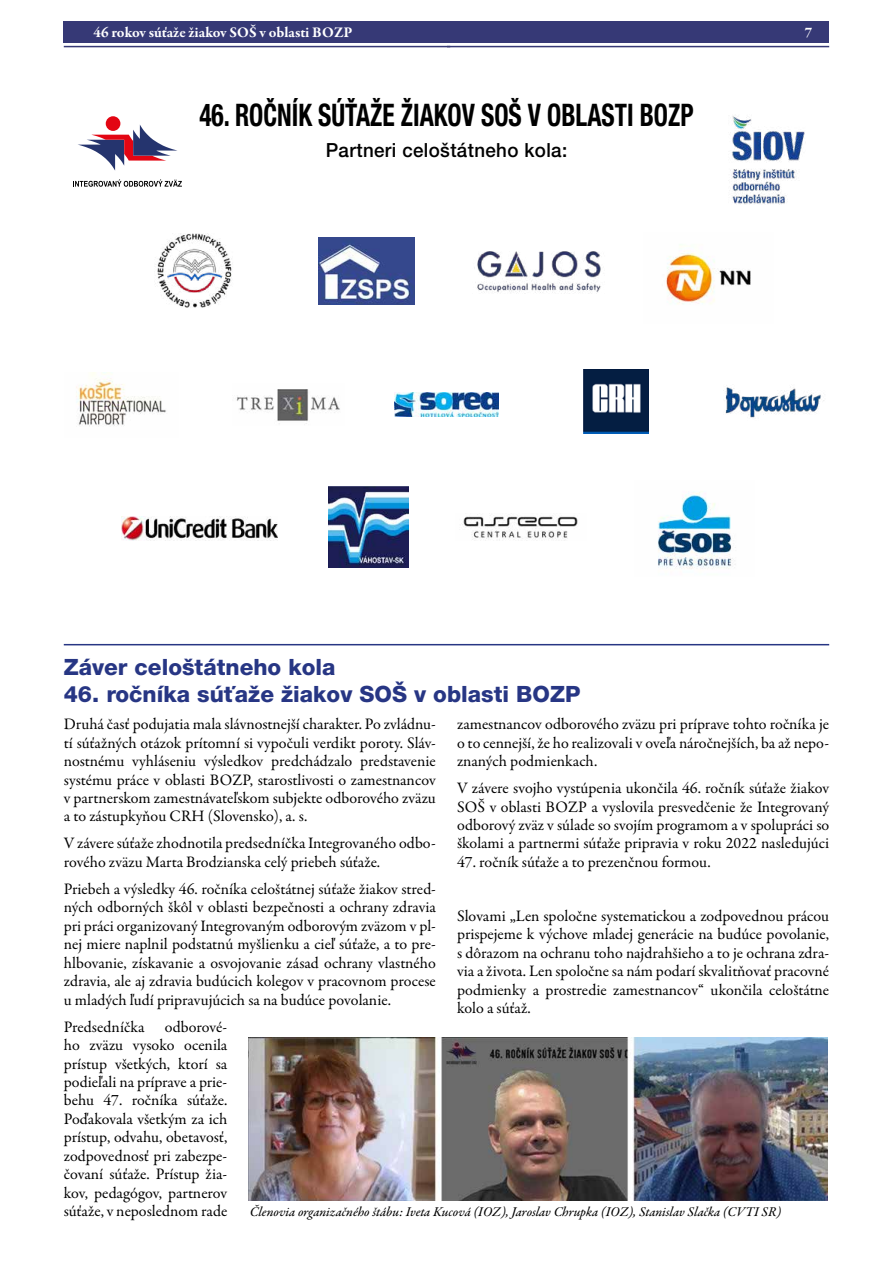
<style>
.page{position:relative;width:893px;height:1263px;background:#fff}
.page>*{position:absolute;margin:0;border:0;box-sizing:border-box;transform-origin:0 0}
.t1{font:700 condensed 31.05px "Helvetica Neue LT Pro";color:#000;scale:.82 1}
.t2{font:800 22.5px "Helvetica Neue LT Pro";color:#273684}
.t3{font:500 19.5px "Helvetica Neue LT Pro";letter-spacing:.02em;color:#000;scale:.96 1}
.t4{font:16.05px/18.5px "Garamond Premr Pro";color:#000;text-align:justify}
.t5{font:700 15px "Garamond Premr Pro";color:#fff}
.t6{font:13.5px "Garamond Premr Pro Med It";color:#000}
</style>
<div class="page">
<div style="left:64px;top:21px;width:765px;height:22px;background:#363976"></div>
<hr style="left:64px;top:46px;width:386px;height:1px;background:#363976">
<hr style="left:447px;top:46px;width:382px;height:1px;background:#363976">
<hr style="left:64px;top:644px;width:765px;height:1px;background:#273684">
<img style="left:249px;top:1038px;width:579px;height:163px">
<div style="left:106px;top:116px;width:14px;height:15px;background:#e30613;border-radius:50%"></div>
<svg style="left:78px;top:125px;width:99px;height:46px"></svg>
<svg style="left:73px;top:179px;width:109px;height:8px"></svg>
<img style="left:732px;top:116px;width:73px;height:89px">
<img style="left:319px;top:237px;width:95px;height:67px">
<img style="left:666px;top:245px;width:85px;height:59px">
<img style="left:76px;top:372px;width:90px;height:54px">
<img style="left:236px;top:389px;width:104px;height:35px">
<img style="left:394px;top:392px;width:104px;height:24px">
<img style="left:584px;top:369px;width:64px;height:65px">
<img style="left:723px;top:387px;width:101px;height:31px">
<img style="left:329px;top:487px;width:79px;height:80px">
<img style="left:462px;top:516px;width:116px;height:24px">
<img style="left:658px;top:491px;width:78px;height:78px">
<img style="left:474px;top:251px;width:127px;height:42px">
<img style="left:155px;top:233px;width:77px;height:75px">
<img style="left:122px;top:517px;width:155px;height:23px">
<p class="t5" style="left:94px;top:23px;width:261px">46 rokov súťaže žiakov SOŠ v oblasti BOZP</p>
<p class="t5" style="left:805px;top:23px;width:9px">7</p>
<h1 class="t1" style="left:199px;top:96px;width:604px">46. ROČNÍK SÚŤAŽE ŽIAKOV SOŠ V OBLASTI BOZP</h1>
<p class="t3" style="left:326px;top:138px;width:253px">Partneri celoštátneho kola:</p>
<h2 class="t2" style="left:64px;top:654px;width:273px">Záver celoštátneho kola</h2>
<h2 class="t2" style="left:64px;top:681px;width:518px">46. ročníka súťaže žiakov SOŠ v oblasti BOZP</h2>
<p class="t4" style="left:64px;top:715px;width:374px">Druhá časť podujatia mala slávnostnejší charakter. Po zvládnu&shy;tí súťažných otázok prítomní si vypočuli verdikt poroty. Sláv&shy;nostnému vyhláseniu výsledkov predchádzalo predstavenie systému práce v oblasti BOZP, starostlivosti o zamestnancov v partnerskom zamestnávateľskom subjekte odborového zväzu a to zástupkyňou CRH (Slovensko), a. s.</p>
<p class="t4" style="left:64px;top:834px;width:374px">V závere súťaže zhodnotila predsedníčka Integrovaného odbo&shy;rového zväzu Marta Brodzianska celý priebeh súťaže.</p>
<p class="t4" style="left:64px;top:880px;width:374px">Priebeh a výsledky 46. ročníka celoštátnej súťaže žiakov stred&shy;ných odborných škôl v oblasti bezpečnosti a ochrany zdravia pri práci organizovaný Integrovaným odborovým zväzom v pl&shy;nej miere naplnil podstatnú myšlienku a cieľ súťaže, a to pre&shy;hlbovanie, získavanie a osvojovanie zásad ochrany vlastného zdravia, ale aj zdravia budúcich kolegov v pracovnom procese u mladých ľudí pripravujúcich sa na budúce povolanie.</p>
<p class="t4" style="left:64px;top:1018px;width:82px">Predsedníčka</p>
<p class="t4" style="left:457px;top:715px;width:374px">zamestnancov odborového zväzu pri príprave tohto ročníka je o to cennejší, že ho realizovali v oveľa náročnejších, ba až nepo&shy;znaných podmienkach.</p>
<p class="t4" style="left:457px;top:779px;width:374px">V závere svojho vystúpenia ukončila 46. ročník súťaže žiakov SOŠ v oblasti BOZP a vyslovila presvedčenie že Integrovaný odborový zväz v súlade so svojím programom a v spolupráci so školami a partnermi súťaže pripravia v roku 2022 nasledujúci</p>
<p class="t4" style="left:457px;top:853px;width:255px">47. ročník súťaže a to prezenčnou formou.</p>
<p class="t4" style="left:457px;top:907px;width:374px">Slovami „Len spoločne systematickou a zodpovednou prácou prispejeme k výchove mladej generácie na budúce povolanie, s dôrazom na ochranu toho najdrahšieho a to je ochrana zdra&shy;via a života. Len spoločne sa nám podarí skvalitňovať pracovné podmienky a prostredie zamestnancov“ ukončila celoštátne kolo a súťaž.</p>
<p class="t4" style="left:64px;top:1018px;width:165px;text-indent:101px">odborové&shy;ho zväzu vysoko ocenila prístup všetkých, ktorí sa podieľali na príprave a prie&shy;behu 47. ročníka súťaže.<br>Poďakovala všetkým za ich prístup, odvahu, obetavosť, zodpovednosť pri zabezpe&shy;čovaní súťaže. Prístup žia&shy;kov, pedagógov, partnerov súťaže, v neposlednom rade</p>
<p class="t6" style="left:250px;top:1203px;width:533px">Členovia organizačného štábu: Iveta Kucová (IOZ), Jaroslav Chrupka (IOZ), Stanislav Slačka (CVTI SR)</p>
</div>
